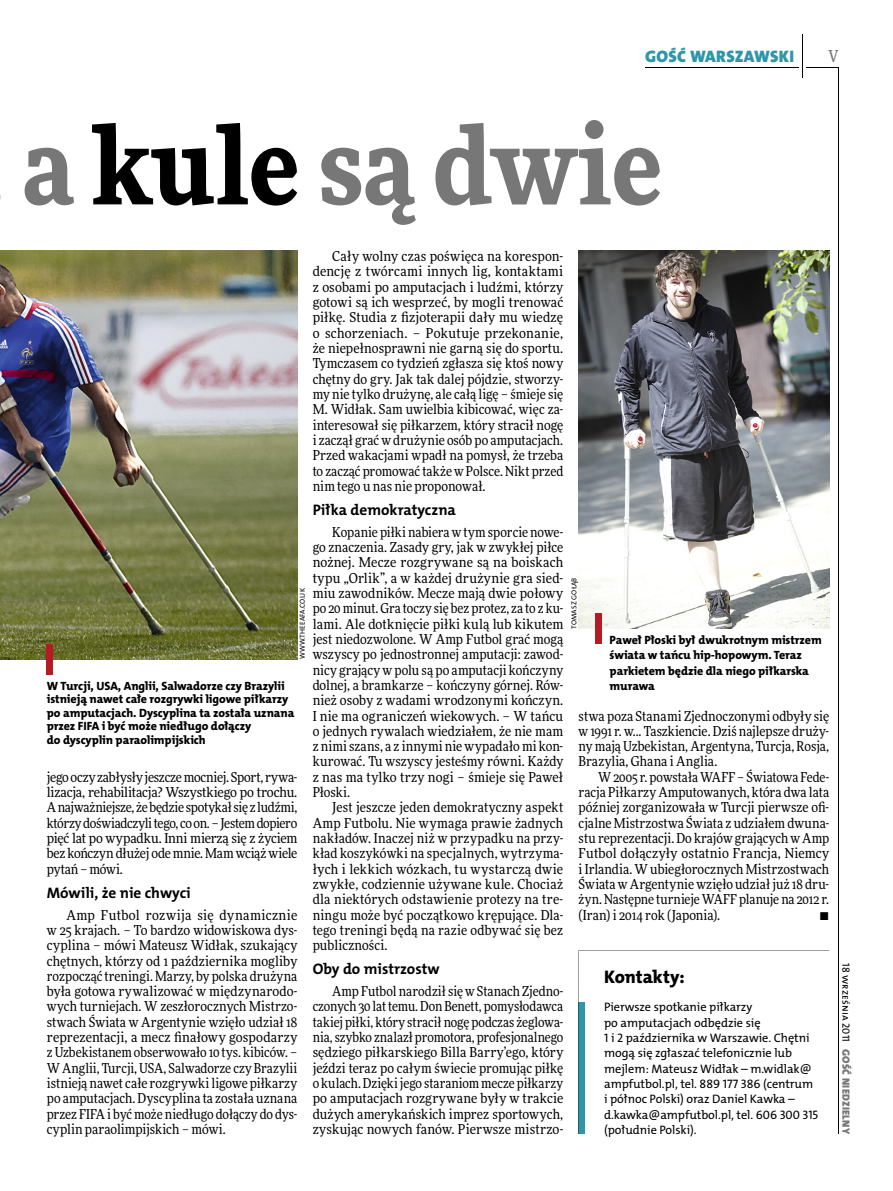
<style>
.page{position:relative;width:893px;height:1191px;background:#fff}
.page>*{position:absolute;margin:0;border:0;box-sizing:border-box;transform-origin:0 0}
.t1{font:900 108px "Freeday Narrow";color:#777778}
.t2{font:18.3px "The Mix HP8 Ex Bld";color:#000}
.t3{font:16.65px "The Mix HP9 Blk";letter-spacing:.02em;color:#2f95a8}
.t4{font:500 16.5px "Freeday Narrow";color:#777778;scale:.9 1}
.t5{font:15.3px "The Mix HP7 Bld";color:#000}
.t6{font:13.65px/15.3px "Freeday Narrow News";color:#000;text-align:justify}
.t7{font:12.3px/15.3px "The Mix HP5 Plain";letter-spacing:-.005em;color:#000}
.t8{font:12px/13.5px "The Mix HP8 Ex Bld";letter-spacing:-.005em;color:#000}
.t9{font:10.5px "The Mix HP9 Blk";letter-spacing:.025em;color:#777778}
.t10{font:10.5px "The Mix HP5 Plain";color:#000}
.t11{font:7.2px "The Mix HP5 Plain";letter-spacing:.015em;color:#000}
.s1{color:#000}
</style>
<div class="page">
<hr style="left:806px;top:68px;width:33px;height:1px;background:#000">
<hr style="left:645px;top:68px;width:153px;height:1px;background:#000">
<hr style="left:838px;top:68px;width:1px;height:1066px;background:#000">
<hr style="left:802px;top:34px;width:1px;height:43px;background:#000">
<img style="left:579px;top:251px;width:250px;height:377px">
<div style="left:595px;top:613px;width:6px;height:31px;background:#b51b24"></div>
<svg style="left:579px;top:950px;width:250px;height:184px"></svg>
<img style="left:0;top:251px;width:297px;height:408px">
<div style="left:47px;top:644px;width:6px;height:30px;background:#b51b24"></div>
<p class="t3" style="left:645px;top:46px;width:150px">GOŚĆ WARSZAWSKI</p>
<h1 class="t1" style="left:22px;top:95px;width:641px">a <span class="s1">kule</span> są dwie</h1>
<p class="t4" style="left:828px;top:46px;width:13px">V</p>
<p class="t6" style="left:313px;top:248px;width:252px;text-indent:20px">Cały wolny czas poświęca na korespon&shy;dencję z twórcami innych lig, kontaktami z osobami po amputacjach i ludźmi, którzy gotowi są ich wesprzeć, by mogli trenować piłkę. Studia z fizjoterapii dały mu wiedzę o schorzeniach. – Pokutuje przekonanie, że niepełnosprawni nie garną się do sportu.<br>Tymczasem co tydzień zgłasza się ktoś nowy chętny do gry. Jak tak dalej pójdzie, stworzy&shy;my nie tylko drużynę, ale całą ligę – śmieje się M. Widłak. Sam uwielbia kibicować, więc za&shy;interesował się piłkarzem, który stracił nogę i zaczął grać w drużynie osób po amputacjach.<br>Przed wakacjami wpadł na pomysł, że trzeba to zacząć promować także w Polsce. Nikt przed nim tego u nas nie proponował.</p>
<p class="t5" style="left:313px;top:500px;width:145px">Piłka demokratyczna</p>
<p class="t6" style="left:313px;top:524px;width:252px;text-indent:20px">Kopanie piłki nabiera w tym sporcie nowe&shy;go znaczenia. Zasady gry, jak w zwykłej piłce nożnej. Mecze rozgrywane są na boiskach typu „Orlik”, a w każdej drużynie gra sied&shy;miu zawodników. Mecze mają dwie połowy po 20 minut. Gra toczy się bez protez, za to z ku&shy;lami. Ale dotknięcie piłki kulą lub kikutem jest niedozwolone. W Amp Futbol grać mogą wszyscy po jednostronnej amputacji: zawod&shy;nicy grający w polu są po amputacji kończyny dolnej, a bramkarze – kończyny górnej. Rów&shy;nież osoby z wadami wrodzonymi kończyn.<br>I nie ma ograniczeń wiekowych. – W tańcu o jednych rywalach wiedziałem, że nie mam z nimi szans, a z innymi nie wypadało mi kon&shy;kurować. Tu wszyscy jesteśmy równi. Każdy z nas ma tylko trzy nogi – śmieje się Paweł Płoski.</p>
<p class="t6" style="left:313px;top:799px;width:252px;text-indent:20px">Jest jeszcze jeden demokratyczny aspekt Amp Futbolu. Nie wymaga prawie żadnych nakładów. Inaczej niż w przypadku na przy&shy;kład koszykówki na specjalnych, wytrzyma&shy;łych i lekkich wózkach, tu wystarczą dwie zwykłe, codziennie używane kule. Chociaż dla niektórych odstawienie protezy na tre&shy;ningu może być początkowo krępujące. Dla&shy;tego treningi będą na razie odbywać się bez publiczności.</p>
<p class="t5" style="left:313px;top:959px;width:128px">Oby do mistrzostw</p>
<p class="t6" style="left:313px;top:983px;width:252px;text-indent:20px">Amp Futbol narodził się w Stanach Zjedno&shy;czonych 30 lat temu. Don Benett, pomysłodawca takiej piłki, który stracił nogę podczas żeglowa&shy;nia, szybko znalazł promotora, profesjonalnego sędziego piłkarskiego Billa Barry’ego, który jeździ teraz po całym świecie promując piłkę o kulach. Dzięki jego staraniom mecze piłkarzy po amputacjach rozgrywane były w trakcie dużych amerykańskich imprez sportowych, zyskując nowych fanów. Pierwsze mistrzo-</p>
<p class="t11" style="left:298px;top:659px;width:73px;rotate:-90deg">www.tHeeAfA.co.UK</p>
<p class="t11" style="left:569px;top:628px;width:53px;rotate:-90deg">toMAsz Gołąb</p>
<p class="t8" style="left:610px;top:632px;width:214px;line-height:15.3px">Paweł Płoski był dwukrotnym mistrzem świata w tańcu hip-hopowym. Teraz parkietem będzie dla niego piłkarska murawa</p>
<p class="t8" style="left:47px;top:679px;width:249px">W Turcji, USA, Anglii, Salwadorze czy Brazylii istnieją nawet całe rozgrywki ligowe piłkarzy po amputacjach. Dyscyplina ta została uznana przez FIFA i być może niedługo dołączy<br>do dyscyplin paraolimpijskich</p>
<p class="t6" style="left:579px;top:708px;width:252px">stwa poza Stanami Zjednoczonymi odbyły się w 1991 r. w... Taszkiencie. Dziś najlepsze druży&shy;ny mają Uzbekistan, Argentyna, Turcja, Rosja, Brazylia, Ghana i Anglia.</p>
<p class="t6" style="left:579px;top:769px;width:252px;text-indent:20px">W 2005 r. powstała WAFF – Światowa Fede&shy;racja Piłkarzy Amputowanych, która dwa lata później zorganizowała w Turcji pierwsze ofi&shy;cjalne Mistrzostwa Świata z udziałem dwuna&shy;stu reprezentacji. Do krajów grających w Amp Futbol dołączyły ostatnio Francja, Niemcy i Irlandia. W ubiegłorocznych Mistrzostwach Świata w Argentynie wzięło udział już 18 dru&shy;żyn. Następne turnieje WAFF planuje na 2012 r. (Iran) i 2014 rok (Japonia).</p>
<p class="t6" style="left:47px;top:769px;width:252px">jego oczy zabłysły jeszcze mocniej. Sport, rywa&shy;lizacja, rehabilitacja? Wszystkiego po trochu.<br>A najważniejsze, że będzie spotykał się z ludźmi, którzy doświadczyli tego, co on. – Jestem dopiero pięć lat po wypadku. Inni mierzą się z życiem bez kończyn dłużej ode mnie. Mam wciąż wiele pytań – mówi.</p>
<p class="t5" style="left:47px;top:882px;width:146px">Mówili, że nie chwyci</p>
<p class="t6" style="left:47px;top:907px;width:252px;text-indent:20px">Amp Futbol rozwija się dynamicznie w 25 krajach. – To bardzo widowiskowa dys&shy;cyplina – mówi Mateusz Widłak, szukający chętnych, którzy od 1 października mogliby rozpocząć treningi. Marzy, by polska drużyna była gotowa rywalizować w międzynarodo&shy;wych turniejach. W zeszłorocznych Mistrzo&shy;stwach Świata w Argentynie wzięło udział 18 reprezentacji, a mecz finałowy gospodarzy z Uzbekistanem obserwowało 10 tys. kibiców. – W Anglii, Turcji, USA, Salwadorze czy Brazylii istnieją nawet całe rozgrywki ligowe piłkarzy po amputacjach. Dyscyplina ta została uznana przez FIFA i być może niedługo dołączy do dys&shy;cyplin paraolimpijskich – mówi.</p>
<p class="t6" style="left:819px;top:907px;width:11px">•</p>
<h2 class="t2" style="left:604px;top:965px;width:82px">Kontakty:</h2>
<p class="t7" style="left:604px;top:999px;width:216px">pierwsze spotkanie piłkarzy<br>po amputacjach odbędzie się<br>1 i 2 października w warszawie. chętni mogą się zgłaszać telefonicznie lub mejlem: Mateusz widłak – m.widlak@ ampfutbol.pl, tel. 889 177 386 (centrum i północ polski) oraz Daniel Kawka – d.kawka@ampfutbol.pl, tel. 606 300 315 (południe polski).</p>
<p class="t10" style="left:853px;top:962px;width:81px;rotate:90deg">18 września 2011</p>
<p class="t9" style="left:853px;top:1049px;width:86px;rotate:90deg">GOŚĆ NIEDZIELNY</p>
</div>
